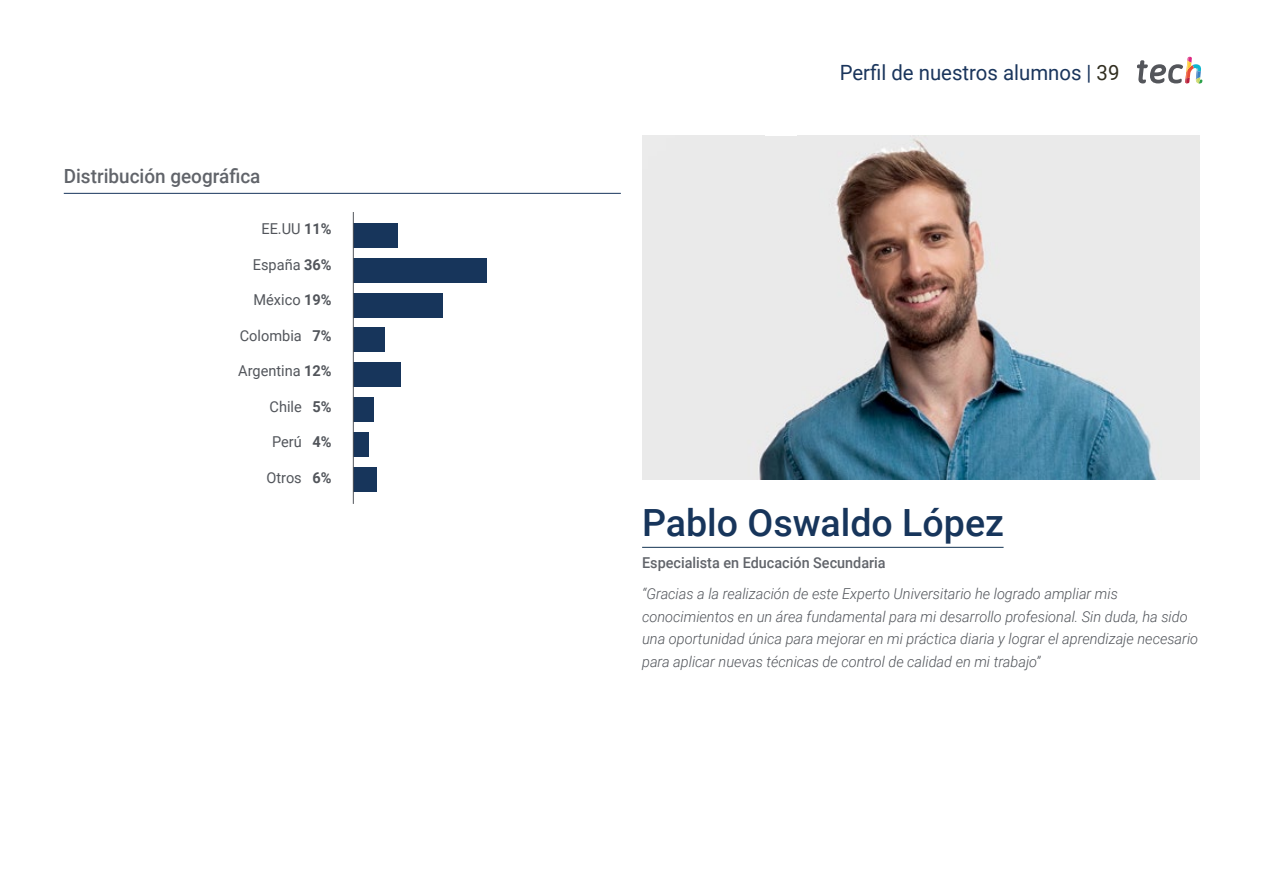
<style>
.page{position:relative;width:1263px;height:893px;background:#fff}
.page>*{position:absolute;margin:0;border:0;box-sizing:border-box;transform-origin:0 0}
.t1{font:500 37.5px "Roboto";color:#17355b}
.t2{font:21px "Roboto";color:#1a355c}
.t3{font:500 19.5px "Roboto";color:#61646a}
.t4{font:italic 300 15px/22.5px "Roboto";color:#52555b}
.t5{font:15px "Roboto";color:#52555b}
.t6{font:500 15px "Roboto";color:#61646a;scale:.96 1}
.s1{font-weight:700}
.s2{color:#312e20}
</style>
<div class="page">
<img style="left:642px;top:136px;width:557px;height:343px">
<hr style="left:64px;top:193px;width:557px;height:1px;background:#17355b">
<div style="left:353px;top:223px;width:45px;height:25px;background:#17355b"></div>
<div style="left:353px;top:397px;width:21px;height:25px;background:#17355b"></div>
<div style="left:353px;top:258px;width:134px;height:25px;background:#17355b"></div>
<div style="left:353px;top:432px;width:16px;height:25px;background:#17355b"></div>
<div style="left:353px;top:293px;width:90px;height:24px;background:#17355b"></div>
<div style="left:353px;top:467px;width:24px;height:24px;background:#17355b"></div>
<div style="left:353px;top:327px;width:32px;height:25px;background:#17355b"></div>
<div style="left:353px;top:362px;width:48px;height:25px;background:#17355b"></div>
<hr style="left:353px;top:212px;width:1px;height:292px;background:#52555b">
<svg style="left:1137px;top:57px;width:65px;height:27px"></svg>
<hr style="left:642px;top:547px;width:361px;height:1px;background:#123352">
<h3 class="t3" style="left:64px;top:162px;width:198px">Distribución geográfica</h3>
<p class="t5" style="left:261px;top:218px;width:72px">EE.UU <span class="s1">11%</span></p>
<p class="t5" style="left:253px;top:254px;width:80px">España <span class="s1">36%</span></p>
<p class="t5" style="left:254px;top:289px;width:80px">México <span class="s1">19%</span></p>
<p class="t5" style="left:240px;top:325px;width:93px">Colombia <span class="s1">7%</span></p>
<p class="t5" style="left:238px;top:360px;width:95px">Argentina <span class="s1">12%</span></p>
<p class="t5" style="left:270px;top:396px;width:64px">Chile <span class="s1">5%</span></p>
<p class="t5" style="left:272px;top:431px;width:61px">Perú <span class="s1">4%</span></p>
<p class="t5" style="left:266px;top:467px;width:67px">Otros <span class="s1">6%</span></p>
<h2 class="t2" style="left:840px;top:57px;width:281px">Perfil de nuestros alumnos | <span class="s2">39</span></h2>
<h1 class="t1" style="left:642px;top:496px;width:363px">Pablo Oswaldo López</h1>
<p class="t6" style="left:642px;top:552px;width:255px">Especialista en Educación Secundaria</p>
<p class="t4" style="left:642px;top:582px;width:558px">“Gracias a la realización de este Experto Universitario he logrado ampliar mis conocimientos en un área fundamental para mi desarrollo profesional. Sin duda, ha sido una oportunidad única para mejorar en mi práctica diaria y lograr el aprendizaje necesario para aplicar nuevas técnicas de control de calidad en mi trabajo”</p>
</div>
